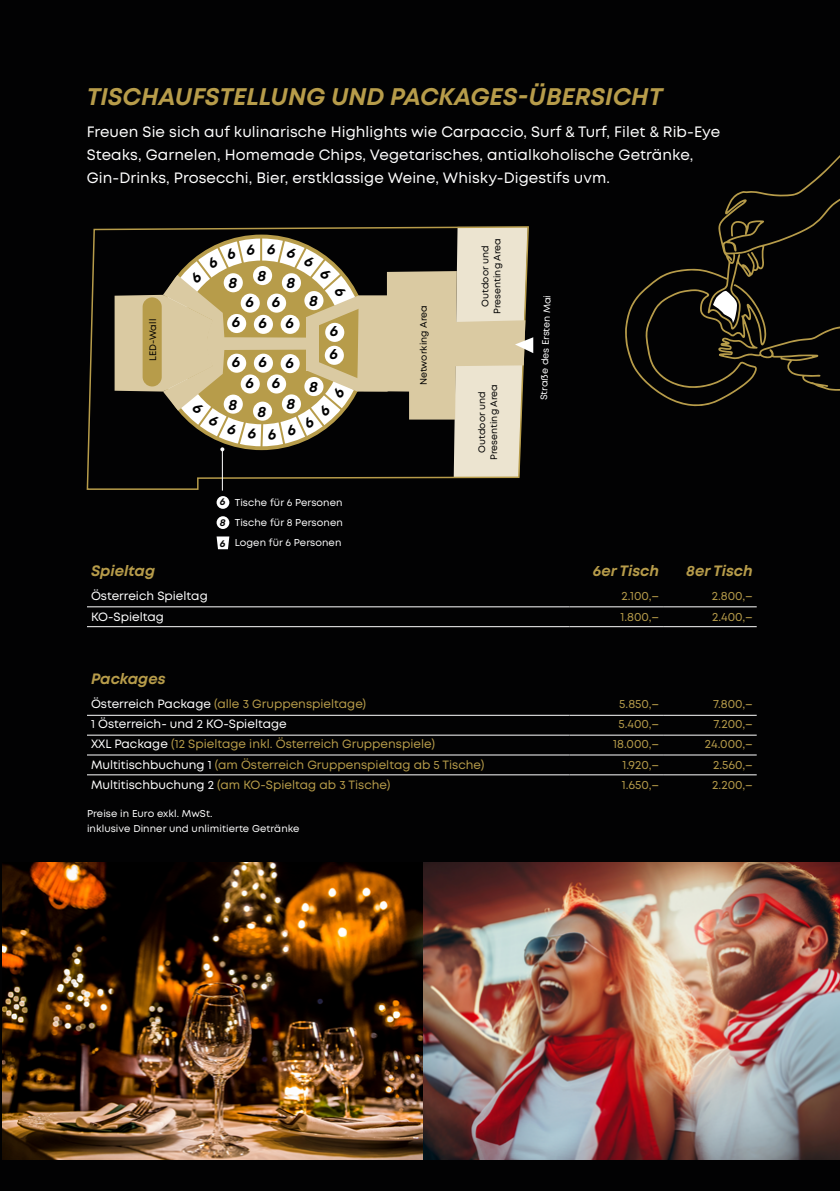
<style>
.page{position:relative;width:840px;height:1191px;background:#fff}
.page>*{position:absolute;margin:0;border:0;box-sizing:border-box;transform-origin:0 0}
.t1{font:italic 700 24px "Mont";color:#b79c4a}
.t2{font:15px/23px "Mont";letter-spacing:.005em;color:#fff}
.t3{font:italic 700 15px "Mont";color:#b79c4a}
.t4{font:italic 700 15px/22.9px "Mont";color:#000}
.t5{font:12px "Mont";color:#b79c4a}
.t6{font:12px "Mont";color:#fff}
.t7{font:10px/20.2px "Mont";letter-spacing:.005em;color:#fff;text-align:justify}
.t8{font:9.4px/11.8px "Mont";letter-spacing:.005em;color:#000;text-align:center}
.t9{font:9.4px "Mont";color:#fff}
.s1{font-weight:700;font-style:italic;color:#000}
.s2{color:#fff}
</style>
<div class="page">
<div style="left:0;top:0;width:839px;height:1191px;background:#020203"></div>
<div style="left:216px;top:496px;width:13px;height:13px;background:#fff;border-radius:50%"></div>
<div style="left:216px;top:516px;width:13px;height:13px;background:#fff;border-radius:50%"></div>
<svg style="left:216px;top:536px;width:13px;height:13px"></svg>
<svg style="left:86px;top:226px;width:443px;height:264px"></svg>
<hr style="left:222px;top:449px;width:1px;height:41px;background:#fff">
<hr style="left:87px;top:606px;width:482px;height:1px;background:#fff">
<hr style="left:569px;top:606px;width:93px;height:1px;background:#fff">
<hr style="left:662px;top:606px;width:94px;height:1px;background:#fff">
<hr style="left:87px;top:626px;width:482px;height:1px;background:#fff">
<hr style="left:569px;top:626px;width:93px;height:1px;background:#fff">
<hr style="left:662px;top:626px;width:94px;height:1px;background:#fff">
<hr style="left:87px;top:754px;width:482px;height:1px;background:#fff">
<hr style="left:569px;top:754px;width:93px;height:1px;background:#fff">
<hr style="left:662px;top:754px;width:94px;height:1px;background:#fff">
<hr style="left:87px;top:774px;width:482px;height:1px;background:#fff">
<hr style="left:569px;top:774px;width:93px;height:1px;background:#fff">
<hr style="left:662px;top:774px;width:94px;height:1px;background:#fff">
<hr style="left:87px;top:715px;width:482px;height:1px;background:#fff">
<hr style="left:569px;top:715px;width:93px;height:1px;background:#fff">
<hr style="left:662px;top:715px;width:94px;height:1px;background:#fff">
<hr style="left:87px;top:735px;width:482px;height:1px;background:#fff">
<hr style="left:569px;top:735px;width:93px;height:1px;background:#fff">
<hr style="left:662px;top:735px;width:94px;height:1px;background:#fff">
<img style="left:3px;top:862px;width:836px;height:297px">
<svg style="left:625px;top:156px;width:214px;height:251px"></svg>
<svg style="left:114px;top:227px;width:419px;height:250px"></svg>
<h1 class="t1" style="left:87px;top:81px;width:577px">TISCHAUFSTELLUNG UND PACKAGES-ÜBERSICHT</h1>
<p class="t2" style="left:87px;top:120px;width:634px">Freuen Sie sich auf kulinarische Highlights wie Carpaccio, Surf &amp; Turf, Filet &amp; Rib-Eye<br>Steaks, Garnelen, Homemade Chips, Vegetarisches, antialkoholische Getränke,<br>Gin-Drinks, Prosecchi, Bier, erstklassige Weine, Whisky-Digestifs uvm.</p>
<p class="t4" style="left:228px;top:271px;width:10px">8</p>
<p class="t4" style="left:257px;top:264px;width:10px">8</p>
<p class="t4" style="left:286px;top:271px;width:10px">8</p>
<p class="t4" style="left:245px;top:290px;width:10px">6</p>
<p class="t4" style="left:272px;top:290px;width:10px">6</p>
<p class="t4" style="left:309px;top:289px;width:10px">8</p>
<p class="t4" style="left:232px;top:311px;width:37px">6 6</p>
<p class="t4" style="left:285px;top:311px;width:10px">6</p>
<p class="t8" style="left:147px;top:361px;width:44px;rotate:-90deg">LED-Wall</p>
<p class="t4" style="left:329px;top:320px;width:10px">6<br>6</p>
<p class="t4" style="left:232px;top:350px;width:10px">6</p>
<p class="t4" style="left:258px;top:351px;width:37px">6 6</p>
<p class="t4" style="left:228px;top:393px;width:10px">8</p>
<p class="t4" style="left:245px;top:371px;width:10px">6</p>
<p class="t4" style="left:272px;top:371px;width:10px">6</p>
<p class="t4" style="left:257px;top:400px;width:10px">8</p>
<p class="t4" style="left:286px;top:393px;width:10px">8</p>
<p class="t4" style="left:309px;top:375px;width:10px">8</p>
<p class="t7" style="left:219px;top:492px;width:125px"><span class="s1">6</span> Tische für 6 Personen <span class="s1">8</span> Tische für 8 Personen <span class="s1">6</span> Logen für 6 Personen</p>
<p class="t8" style="left:417px;top:385px;width:82px;rotate:-90deg">Networking Area</p>
<p class="t8" style="left:479px;top:314px;width:78px;rotate:-90deg">Outdoor und<br>Presenting Area</p>
<p class="t8" style="left:476px;top:460px;width:78px;rotate:-90deg">Outdoor und<br>Presenting Area</p>
<p class="t9" style="left:537px;top:400px;width:107px;rotate:-88deg">Straße des Ersten Mai</p>
<p class="t3" style="left:91px;top:560px;width:66px">Spieltag</p>
<p class="t3" style="left:592px;top:560px;width:68px">6er Tisch</p>
<p class="t3" style="left:685px;top:560px;width:68px">8er Tisch</p>
<p class="t6" style="left:91px;top:588px;width:118px">Österreich Spieltag</p>
<p class="t5" style="left:621px;top:588px;width:39px">2.100,–</p>
<p class="t5" style="left:711px;top:588px;width:42px">2.800,–</p>
<p class="t6" style="left:91px;top:609px;width:74px">KO-Spieltag</p>
<p class="t5" style="left:620px;top:609px;width:40px">1.800,–</p>
<p class="t5" style="left:711px;top:609px;width:42px">2.400,–</p>
<p class="t3" style="left:91px;top:669px;width:76px">Packages</p>
<p class="t5" style="left:91px;top:696px;width:276px"><span class="s2">Österreich Package</span> (alle 3 Gruppenspieltage)</p>
<p class="t5" style="left:619px;top:696px;width:41px">5.850,–</p>
<p class="t5" style="left:712px;top:696px;width:41px">7.800,–</p>
<p class="t6" style="left:91px;top:716px;width:197px">1 Österreich- und 2 KO-Spieltage</p>
<p class="t5" style="left:618px;top:716px;width:42px">5.400,–</p>
<p class="t5" style="left:713px;top:716px;width:41px">7.200,–</p>
<p class="t5" style="left:91px;top:736px;width:345px"><span class="s2">XXL Package</span> (12 Spieltage inkl. Österreich Gruppenspiele)</p>
<p class="t5" style="left:613px;top:736px;width:47px">18.000,–</p>
<p class="t5" style="left:704px;top:736px;width:49px">24.000,–</p>
<p class="t5" style="left:91px;top:757px;width:394px"><span class="s2">Multitischbuchung 1</span> (am Österreich Gruppenspieltag ab 5 Tische)</p>
<p class="t5" style="left:622px;top:757px;width:38px">1.920,–</p>
<p class="t5" style="left:712px;top:757px;width:41px">2.560,–</p>
<p class="t5" style="left:91px;top:777px;width:301px"><span class="s2">Multitischbuchung 2</span> (am KO-Spieltag ab 3 Tische)</p>
<p class="t5" style="left:621px;top:777px;width:39px">1.650,–</p>
<p class="t5" style="left:712px;top:777px;width:42px">2.200,–</p>
<p class="t7" style="left:87px;top:806px;width:214px;line-height:15px">Preise in Euro exkl. MwSt.<br>inklusive Dinner und unlimitierte Getränke</p>
</div>
